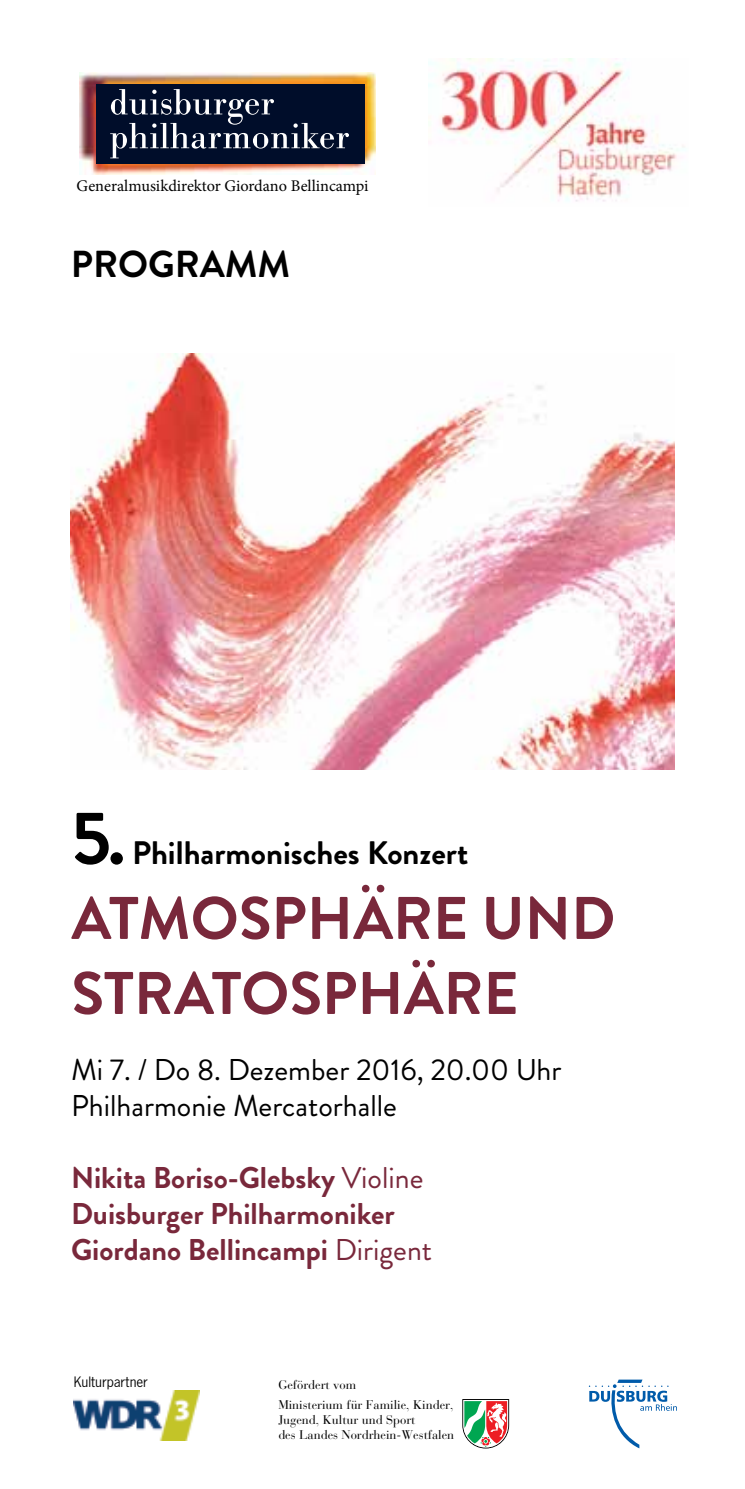
<style>
.page{position:relative;width:745px;height:1489px;background:#fff}
.page>*{position:absolute;margin:0;border:0;box-sizing:border-box;transform-origin:0 0}
.t1{font:700 75px "Brandon";color:#000}
.t2{font:700 60px/75px "Brandon";color:#79283b}
.t3{font:700 37.5px "Brandon";color:#000}
.t4{font:700 32.5px "Brandon";color:#000}
.t5{font:700 30px/36px "Brandon";color:#79283b}
.t6{font:30px/36px "Brandon";color:#000}
.t7{font:16.25px "Minion Pro";letter-spacing:-.005em;color:#000}
.t8{font:15px "News Gothic BQ";color:#000}
.t9{font:12.5px/20px "Bauer Bodoni Std";color:#000}
.s1{font-weight:400}
</style>
<div class="page">
<img style="left:79px;top:72px;width:296px;height:102px">
<div style="left:97px;top:84px;width:268px;height:80px;background:#000d2a"></div>
<svg style="left:110px;top:89px;width:239px;height:69px"></svg>
<svg style="left:462px;top:1399px;width:47px;height:49px"></svg>
<svg style="left:588px;top:1379px;width:88px;height:69px"></svg>
<img style="left:74px;top:1390px;width:125px;height:50px">
<img style="left:428px;top:58px;width:256px;height:144px">
<img style="left:71px;top:353px;width:602px;height:417px">
<h3 class="t7" style="left:77px;top:175px;width:293px">Generalmusikdirektor Giordano Bellincampi</h3>
<h3 class="t3" style="left:71px;top:238px;width:221px">PROGRAMM</h3>
<h1 class="t1" style="left:71px;top:785px;width:56px">5.</h1>
<h3 class="t4" style="left:132px;top:829px;width:337px">Philharmonisches Konzert</h3>
<h2 class="t2" style="left:71px;top:881px;width:545px">ATMOSPHÄRE UND<br>STRATOSPHÄRE</h2>
<h3 class="t6" style="left:71px;top:1052px;width:491px">Mi 7. / Do 8. Dezember 2016, 20.00 Uhr<br>Philharmonie Mercatorhalle</h3>
<h3 class="t5" style="left:71px;top:1160px;width:362px">Nikita Boriso-Glebsky <span class="s1">Violine<br></span>Duisburger Philharmoniker<br>Giordano Bellincampi <span class="s1">Dirigent</span></h3>
<p class="t8" style="left:74px;top:1373px;width:75px">Kulturpartner</p>
<p class="t9" style="left:278px;top:1374px;width:177px">Gefördert vom<br>Ministerium für Familie, Kinder,</p>
<p class="t9" style="left:278px;top:1411px;width:177px;line-height:15px">Jugend, Kultur und Sport<br>des Landes Nordrhein-Westfalen</p>
</div>
